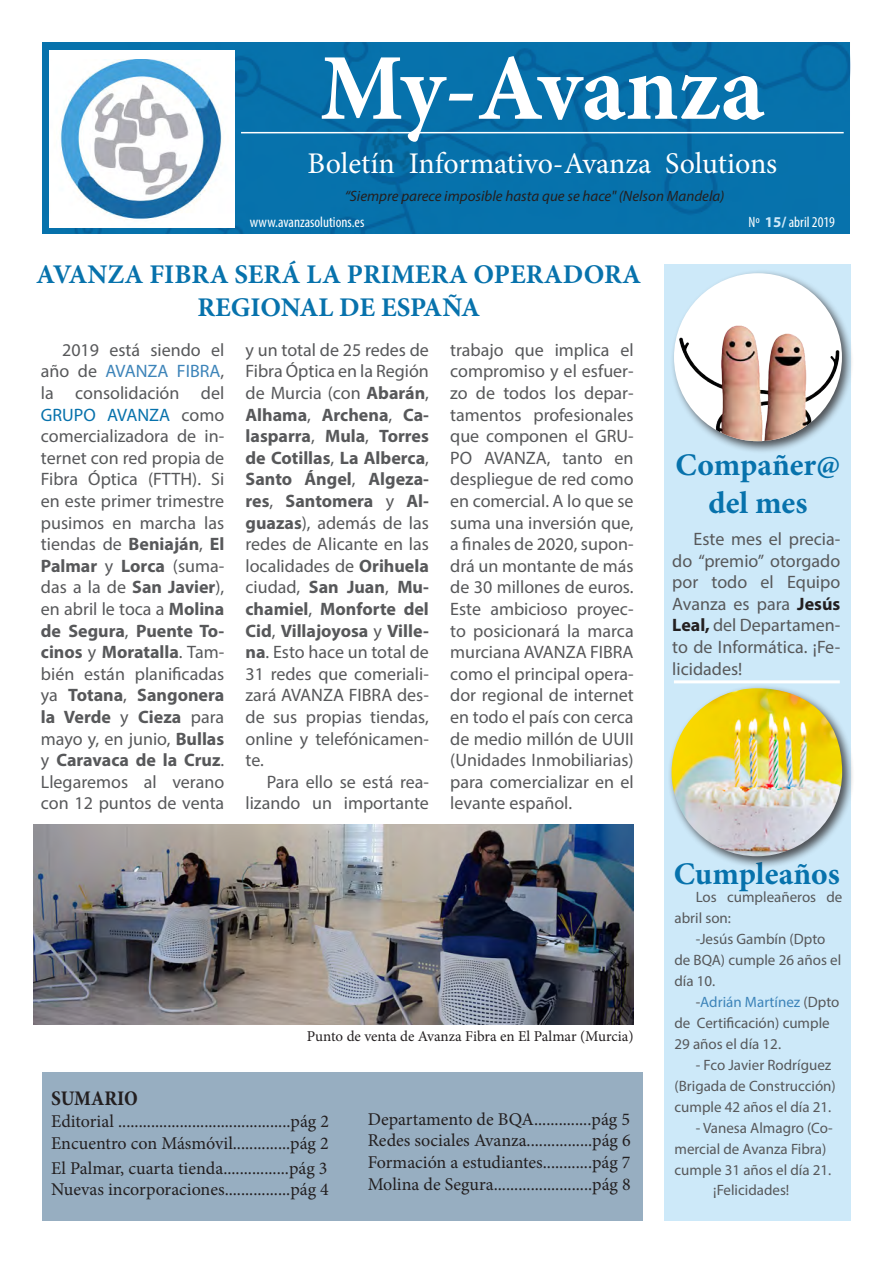
<style>
.page{position:relative;width:893px;height:1263px;background:#fff}
.page>*{position:absolute;margin:0;border:0;box-sizing:border-box;transform-origin:0 0}
.t1{font:700 94.35px "Minion Pro";letter-spacing:-.005em;color:#fff}
.TITULAR{font:700 31.5px/37.8px "Minion Pro";color:#0772ac;text-align:center}
.t2{font:30px "Minion Pro";letter-spacing:-.005em;color:#fff}
.TITULAR-2{font:700 27px "Minion Pro";color:#0772ac}
.t3{font:700 condensed 21px "Minion Pro";letter-spacing:-.005em;color:#231f20}
.CUERPO{font:18px/21.6px "Myriad Pro";color:#57585a;text-align:justify}
.t4{font:18px "Minion Pro";color:#231f20}
.CUERPO-2{font:15px/21px "Myriad Pro";color:#57585a}
.PIE_DE_FOTO{font:italic 15px "Myriad Pro";color:#231f20}
.t5{font:15px "Minion Pro";color:#231f20}
.t6{font:condensed 15px "Myriad Pro";color:#fff}
.s1{font-weight:700;font-stretch:normal;color:#cde9f9}
.s2{color:#3d84b9}
.s3{color:#0772ac}
.s4{font-weight:700}
.s5{font-weight:700;color:#231f20}
</style>
<div class="page">
<img style="left:43px;top:43px;width:807px;height:191px">
<div style="left:49px;top:50px;width:185px;height:177px;background:#fff"></div>
<img style="left:60px;top:59px;width:162px;height:161px">
<hr style="left:241px;top:132px;width:603px;height:1px;background:#fff">
<div style="left:664px;top:264px;width:186px;height:956px;background:#cde9f9"></div>
<div style="left:670px;top:269px;width:184px;height:184px;background:#231f20;opacity:.75"></div>
<div style="left:674px;top:273px;width:168px;height:168px;background:#fff;border-radius:50%"></div>
<img style="left:674px;top:314px;width:168px;height:127px">
<div style="left:668px;top:684px;width:186px;height:184px;background:#231f20;opacity:.75"></div>
<img style="left:672px;top:688px;width:170px;height:168px">
<hr style="left:674px;top:680px;width:166px;height:3px;background:#fff">
<div style="left:42px;top:1072px;width:600px;height:148px;background:#97aec1"></div>
<img style="left:33px;top:824px;width:601px;height:200px">
<p class="t1" style="left:320px;top:22px;width:446px">My-Avanza</p>
<p class="t2" style="left:308px;top:144px;width:471px">Boletín Informativo-Avanza Solutions</p>
<p class="PIE_DE_FOTO" style="left:345px;top:186px;width:381px">“Siempre parece imposible hasta que se hace" (Nelson Mandela)</p>
<p class="t6" style="left:250px;top:213px;width:116px">www.avanzasolutions.es</p>
<p class="t6" style="left:749px;top:213px;width:88px">Nº <span class="s1">15/</span> abril 2019</p>
<p class="TITULAR-2" style="left:36px;top:256px;width:606px">AVANZA FIBRA SERÁ LA PRIMERA OPERADORA</p>
<p class="TITULAR-2" style="left:197px;top:288px;width:284px">REGIONAL DE ESPAÑA</p>
<p class="CUERPO" style="left:41px;top:339px;width:185px;text-indent:21px">2019 está siendo el año de <span class="s2">AVANZA FIBRA</span>, la consolidación del <span class="s3">GRUPO AVANZA</span> como comercializadora de in&shy;ternet con red propia de Fibra Óptica (FTTH). Si en este primer trimestre pusimos en marcha las tiendas de <span class="s4">Beniaján</span>, <span class="s4">El Palmar</span> y <span class="s4">Lorca</span> (suma&shy;das a la de <span class="s4">San Javier</span>), en abril le toca a <span class="s4">Molina de Segura</span>, <span class="s4">Puente To&shy;cinos</span> y <span class="s4">Moratalla</span>. Tam&shy;bién están planificadas ya <span class="s4">Totana</span>, <span class="s4">Sangonera la Verde</span> y <span class="s4">Cieza</span> para mayo y, en junio, <span class="s4">Bullas </span>y <span class="s4">Caravaca de la Cruz</span>.<br>Llegaremos al verano con 12 puntos de venta</p>
<p class="CUERPO" style="left:246px;top:339px;width:185px">y un total de 25 redes de Fibra Óptica en la Región de Murcia (con <span class="s4">Abarán</span>, <span class="s4">Alhama</span>, <span class="s4">Archena</span>, <span class="s4">Ca&shy;lasparra</span>, <span class="s4">Mula</span>, <span class="s4">Torres de Cotillas</span>, <span class="s4">La Alberca</span>, <span class="s4">Santo Ángel</span>, <span class="s4">Algeza&shy;res</span>, <span class="s4">Santomera</span> y <span class="s4">Al&shy;guazas</span>), además de las redes de Alicante en las localidades de <span class="s4">Orihuela </span>ciudad, <span class="s4">San Juan</span>, <span class="s4">Mu&shy;chamiel</span>, <span class="s4">Monforte del Cid</span>, <span class="s4">Villajoyosa</span> y <span class="s4">Ville&shy;na</span>. Esto hace un total de 31 redes que comeriali&shy;zará AVANZA FIBRA des&shy;de sus propias tiendas, online y telefónicamen&shy;te.</p>
<p class="CUERPO" style="left:246px;top:771px;width:185px;text-align:right">Para ello se está rea&shy;lizando un importante</p>
<p class="CUERPO" style="left:450px;top:339px;width:185px">trabajo que implica el compromiso y el esfuer&shy;zo de todos los depar&shy;tamentos profesionales que componen el GRU-PO AVANZA, tanto en despliegue de red como en comercial. A lo que se suma una inversión que, a finales de 2020, supon&shy;drá un montante de más de 30 millones de euros.<br>Este ambicioso proyec&shy;to posicionará la marca murciana AVANZA FIBRA como el principal opera&shy;dor regional de internet en todo el país con cerca de medio millón de UUII (Unidades Inmobiliarias) para comercializar en el levante español.</p>
<p class="t5" style="left:307px;top:1026px;width:328px">Punto de venta de Avanza Fibra en El Palmar (Murcia)</p>
<p class="t3" style="left:51px;top:1084px;width:88px">SUMARIO</p>
<p class="t4" style="left:51px;top:1109px;width:279px">Editorial ..........................................pág 2</p>
<p class="t4" style="left:51px;top:1131px;width:279px">Encuentro con Másmóvil..............pág 2</p>
<p class="t4" style="left:51px;top:1156px;width:278px">El Palmar, cuarta tienda................pág 3</p>
<p class="t4" style="left:51px;top:1177px;width:279px">Nuevas incorporaciones................pág 4</p>
<p class="t4" style="left:368px;top:1107px;width:264px">Departamento de BQA..............pág 5</p>
<p class="t4" style="left:368px;top:1128px;width:265px">Redes sociales Avanza................pág 6</p>
<p class="t4" style="left:368px;top:1150px;width:264px">Formación a estudiantes............pág 7</p>
<p class="t4" style="left:368px;top:1172px;width:264px">Molina de Segura........................pág 8</p>
<p class="TITULAR" style="left:676px;top:445px;width:166px">Compañer@ del mes</p>
<p class="CUERPO" style="left:672px;top:528px;width:170px;text-indent:21px">Este mes el precia&shy;do “premio” otorgado por todo el Equipo Avanza es para <span class="s5">Jesús Leal,</span> del Departamen&shy;to de Informática. ¡Fe&shy;licidades!</p>
<p class="TITULAR" style="left:674px;top:855px;width:167px">Cumpleaños</p>
<p class="CUERPO-2" style="left:674px;top:886px;width:169px;text-indent:21px">Los cumpleañeros de abril son:</p>
<p class="CUERPO-2" style="left:674px;top:928px;width:168px;text-indent:21px">-Jesús Gambín (Dpto de BQA) cumple 26 años el día 10.</p>
<p class="CUERPO-2" style="left:674px;top:991px;width:166px;text-indent:21px">-<span class="s2">Adrián Martínez</span> (Dpto de Certificación) cumple<br>29 años el día 12.</p>
<p class="CUERPO-2" style="left:674px;top:1054px;width:163px;text-indent:21px">- Fco Javier Rodríguez (Brigada de Construcción) cumple 42 años el día 21.</p>
<p class="CUERPO-2" style="left:674px;top:1117px;width:160px;text-indent:21px">- Vanesa Almagro (Co&shy;mercial de Avanza Fibra) cumple 31 años el día 21.</p>
<p class="CUERPO-2" style="left:713px;top:1179px;width:78px">¡Felicidades!</p>
</div>
